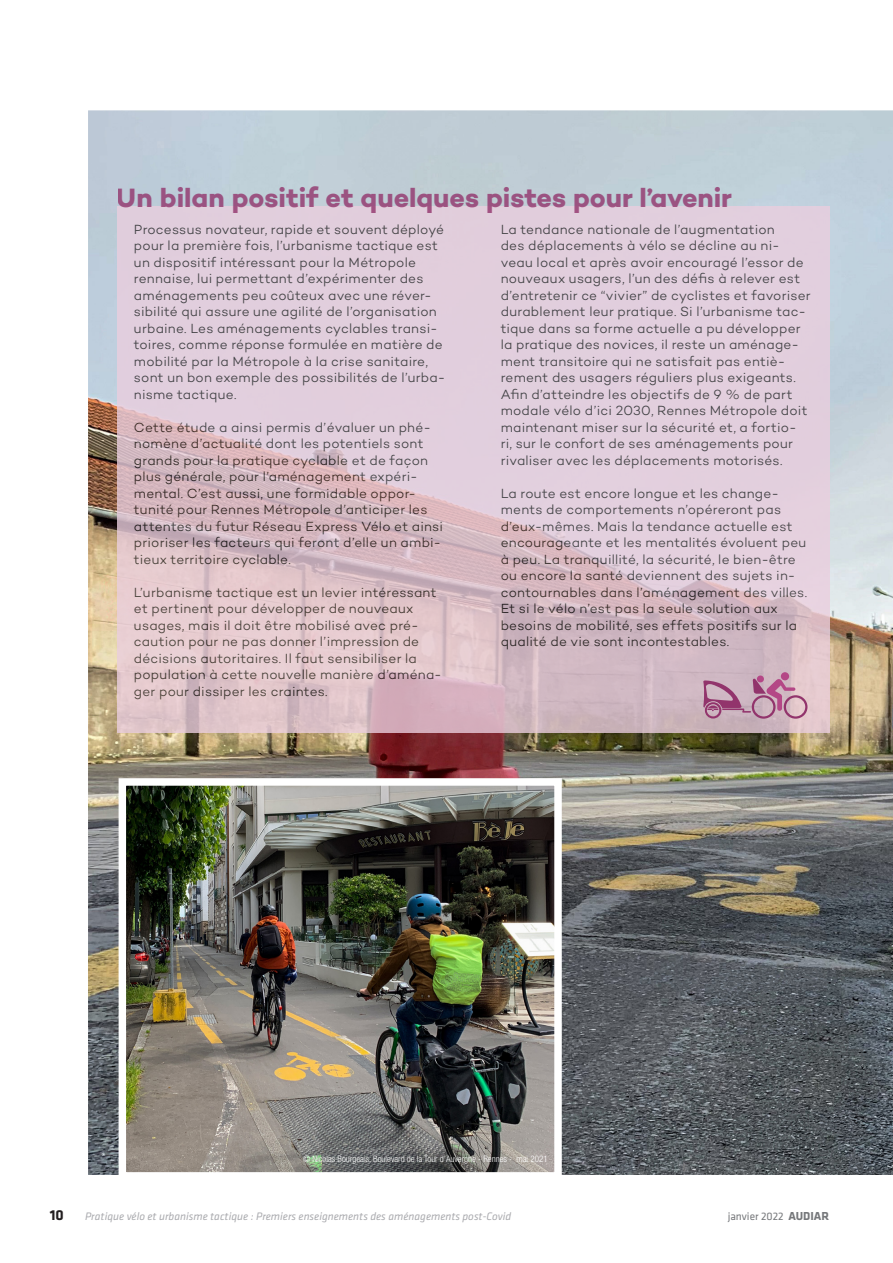
<style>
.page{position:relative;width:893px;height:1263px;background:#fff}
.page>*{position:absolute;margin:0;border:0;box-sizing:border-box;transform-origin:0 0}
.t1{font:700 27px "Campton";color:#92346c}
.t2{font:700 15px "Klavika";color:#231f20}
.t3{font:300 13.5px/16.5px "Campton";letter-spacing:.015em;color:#231f20}
.t4{font:italic 11.25px "Klavika";color:#aaabaf}
.t5{font:11.25px "Klavika";color:#76787b}
.légende_photo{font:300 condensed 9px "Helvetica Neue LT Std";color:#fff}
.s1{font-weight:700;font-size:12px}
</style>
<div class="page">
<img style="left:88px;top:110px;width:805px;height:1065px">
<svg style="left:117px;top:206px;width:712px;height:527px;background:#dec7d3"></svg>
<img style="left:128px;top:787px;width:425px;height:383px">
<div style="left:119px;top:778px;width:443px;height:401px;border:8px solid #fff"></div>
<div style="left:757px;top:675px;width:7px;height:7px;background:#b44786;border-radius:50%"></div>
<div style="left:781px;top:672px;width:8px;height:8px;background:#b44786;border-radius:50%"></div>
<svg style="left:703px;top:679px;width:104px;height:40px;background:#c091a9"></svg>
<h1 class="t1" style="left:117px;top:180px;width:617px">Un bilan positif et quelques pistes pour l’avenir</h1>
<p class="t3" style="left:134px;top:221px;width:313px">Processus novateur, rapide et souvent déployé pour la première fois, l’urbanisme tactique est un dispositif intéressant pour la Métropole rennaise, lui permettant d’expérimenter des aménagements peu coûteux avec une réver&shy;sibilité qui assure une agilité de l’organisation urbaine. Les aménagements cyclables transi&shy;toires, comme réponse formulée en matière de mobilité par la Métropole à la crise sanitaire, sont un bon exemple des possibilités de l’urba&shy;nisme tactique.</p>
<p class="t3" style="left:134px;top:419px;width:311px">Cette étude a ainsi permis d’évaluer un phé&shy;nomène d’actualité dont les potentiels sont grands pour la pratique cyclable et de façon plus générale, pour l’aménagement expéri&shy;mental. C’est aussi, une formidable oppor&shy;tunité pour Rennes Métropole d’anticiper les attentes du futur Réseau Express Vélo et ainsi prioriser les facteurs qui feront d’elle un ambi&shy;tieux territoire cyclable.</p>
<p class="t3" style="left:134px;top:584px;width:309px">L’urbanisme tactique est un levier intéressant et pertinent pour développer de nouveaux usages, mais il doit être mobilisé avec pré&shy;caution pour ne pas donner l’impression de décisions autoritaires. Il faut sensibiliser la population à cette nouvelle manière d’aména&shy;ger pour dissiper les craintes.</p>
<p class="t3" style="left:501px;top:221px;width:311px">La tendance nationale de l’augmentation<br>des déplacements à vélo se décline au ni&shy;veau local et après avoir encouragé l’essor de nouveaux usagers, l’un des défis à relever est d’entretenir ce “vivier” de cyclistes et favoriser durablement leur pratique. Si l’urbanisme tac&shy;tique dans sa forme actuelle a pu développer la pratique des novices, il reste un aménage&shy;ment transitoire qui ne satisfait pas entiè&shy;rement des usagers réguliers plus exigeants.<br>Afin d’atteindre les objectifs de 9 % de part modale vélo d’ici 2030, Rennes Métropole doit maintenant miser sur la sécurité et, a fortio&shy;ri, sur le confort de ses aménagements pour rivaliser avec les déplacements motorisés.</p>
<p class="t3" style="left:501px;top:485px;width:308px">La route est encore longue et les change&shy;ments de comportements n’opéreront pas d’eux-mêmes. Mais la tendance actuelle est encourageante et les mentalités évoluent peu à peu. La tranquillité, la sécurité, le bien-être ou encore la santé deviennent des sujets in&shy;contournables dans l’aménagement des villes.<br>Et si le vélo n’est pas la seule solution aux besoins de mobilité, ses effets positifs sur la qualité de vie sont incontestables.</p>
<p class="légende_photo" style="left:303px;top:1153px;width:246px">© Nicolas Bourgeais, Boulevard de la Tour d’Auvergne - Rennes - mai 2021</p>
<p class="t2" style="left:50px;top:1207px;width:16px">10</p>
<p class="t4" style="left:85px;top:1210px;width:428px">Pratique vélo et urbanisme tactique : Premiers enseignements des aménagements post-Covid</p>
<p class="t5" style="left:728px;top:1210px;width:103px">janvier 2022 <span class="s1">AUDIAR</span></p>
</div>
